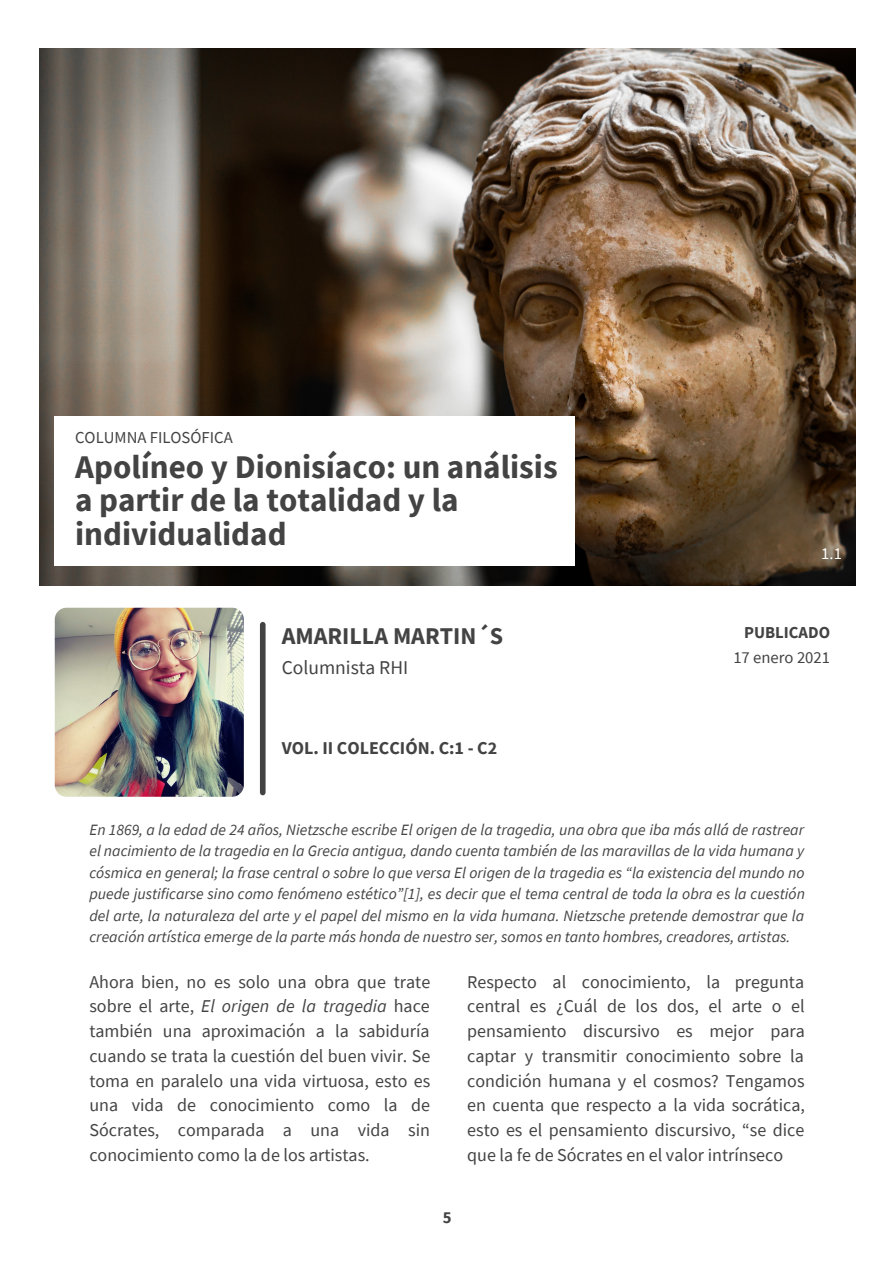
<style>
.page{position:relative;width:894px;height:1264px;background:#fff}
.page>*{position:absolute;margin:0;border:0;box-sizing:border-box;transform-origin:0 0}
.t1{font:700 33px/33.8px "Source Sans Pro";color:#434343}
.t2{font:700 24px "Source Sans Pro";color:#434343}
.t3{font:19.5px "Source Sans Pro";color:#434343}
.t4{font:18px/24.8px "Source Sans Pro";color:#434343;text-align:justify}
.t5{font:700 18px "Source Sans Pro";color:#434343}
.t6{font:16.65px "Source Sans Pro";color:#434343}
.t7{font:700 16.65px "Source Sans Pro";color:#434343}
.t8{font:16.65px "Source Sans Pro";color:#fff}
.t9{font:italic 15.75px/21.5px "Source Sans Pro";color:#434343;text-align:justify}
.s1{font-style:italic}
</style>
<div class="page">
<img style="left:39px;top:48px;width:816px;height:537px">
<div style="left:55px;top:416px;width:520px;height:150px;background:#fff"></div>
<div style="left:260px;top:624px;width:5px;height:168px;background:#434343"></div>
<img style="left:55px;top:607px;width:189px;height:189px;border-radius:12px">
<p class="t6" style="left:75px;top:426px;width:159px">COLUMNA FILOSÓFICA</p>
<p class="t1" style="left:75px;top:449px;width:484px">Apolíneo y Dionisíaco: un análisis a partir de la totalidad y la individualidad</p>
<p class="t2" style="left:281px;top:620px;width:223px">AMARILLA MARTIN´S</p>
<p class="t3" style="left:281px;top:655px;width:128px">Columnista RHI</p>
<p class="t5" style="left:281px;top:736px;width:217px">VOL. II COLECCIÓN. C:1 - C2</p>
<p class="t8" style="left:821px;top:543px;width:22px">1.1</p>
<p class="t7" style="left:744px;top:621px;width:87px">PUBLICADO</p>
<p class="t6" style="left:733px;top:647px;width:98px">17 enero 2021</p>
<p class="t9" style="left:89px;top:818px;width:716px">En 1869, a la edad de 24 años, Nietzsche escribe El origen de la tragedia, una obra que iba más allá de rastrear el nacimiento de la tragedia en la Grecia antigua, dando cuenta también de las maravillas de la vida humana y cósmica en general; la frase central o sobre lo que versa El origen de la tragedia es “la existencia del mundo no puede justificarse sino como fenómeno estético”[1], es decir que el tema central de toda la obra es la cuestión del arte, la naturaleza del arte y el papel del mismo en la vida humana. Nietzsche pretende demostrar que la creación artística emerge de la parte más honda de nuestro ser, somos en tanto hombres, creadores, artistas.</p>
<p class="t4" style="left:89px;top:968px;width:342px">Ahora bien, no es solo una obra que trate sobre el arte, <span class="s1">El origen de la tragedia</span> hace también una aproximación a la sabiduría cuando se trata la cuestión del buen vivir. Se toma en paralelo una vida virtuosa, esto es una vida de conocimiento como la de Sócrates, comparada a una vida sin conocimiento como la de los artistas.</p>
<p class="t4" style="left:467px;top:968px;width:339px">Respecto al conocimiento, la pregunta central es ¿Cuál de los dos, el arte o el pensamiento discursivo es mejor para captar y transmitir conocimiento sobre la condición humana y el cosmos? Tengamos en cuenta que respecto a la vida socrática, esto es el pensamiento discursivo, “se dice que la fe de Sócrates en el valor intrínseco</p>
<p class="t7" style="left:442px;top:1206px;width:10px">5</p>
</div>
